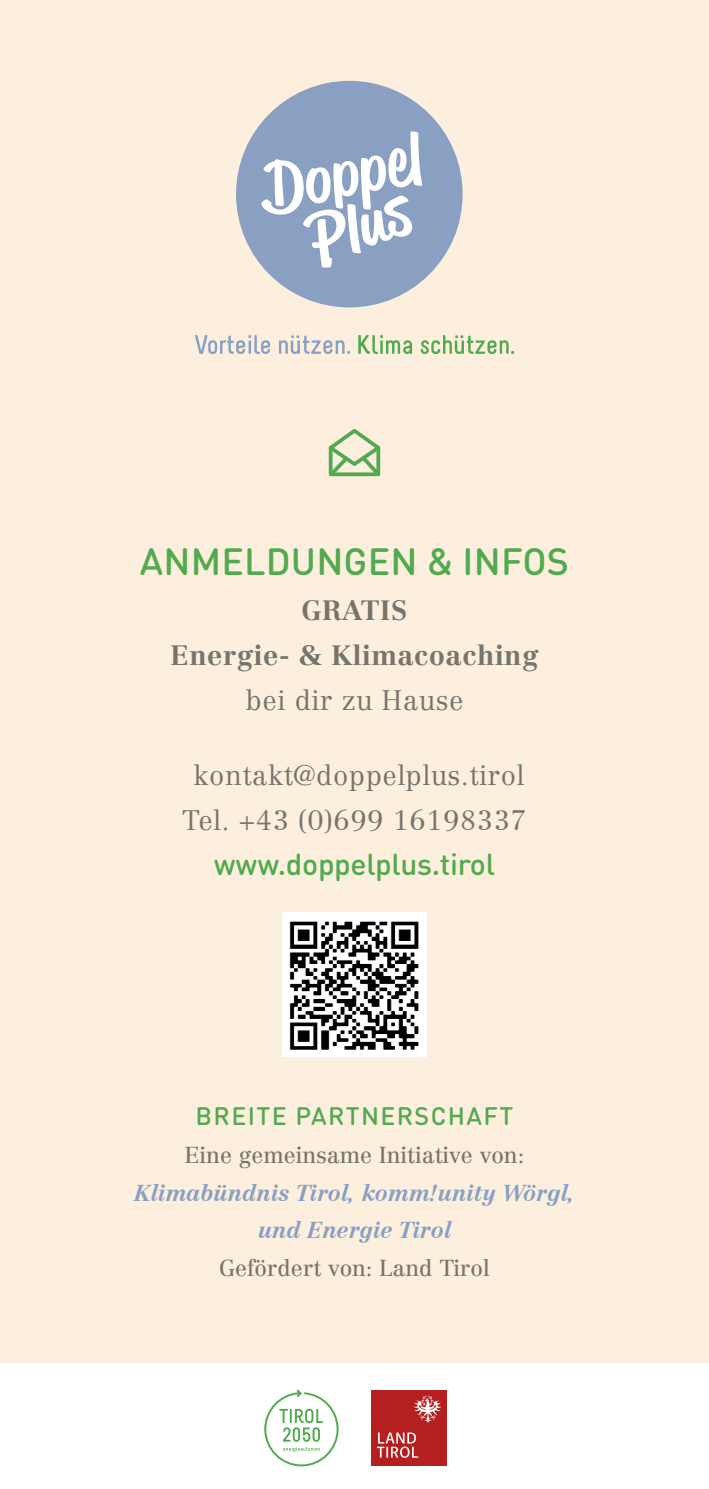
<style>
.page{position:relative;width:709px;height:1489px;background:#fff}
.page>*{position:absolute;margin:0;border:0;box-sizing:border-box;transform-origin:0 0}
.t1{font:500 37.5px "DIN Round Pro";letter-spacing:.005em;color:#52aa50}
.t2{font:500 30px "DIN Round Pro";letter-spacing:-.01em;color:#52aa50}
.t3{font:300 27.5px/45px "Centennial LT Pro";letter-spacing:.02em;color:#76756d;text-align:center}
.t4{font:700 27.5px/45px "Centennial LT Pro";letter-spacing:.02em;color:#76756d;text-align:center}
.t5{font:500 25px "DIN Round Pro";letter-spacing:.055em;color:#52aa50}
.t6{font:22.5px "Centennial LT Pro";color:#76756d}
.t7{font:italic 700 22.5px/37.5px "Centennial LT Pro";color:#89a0c3;text-align:center}
</style>
<div class="page">
<div style="left:0;top:0;width:709px;height:1362px;background:#fdefdd"></div>
<div style="left:236px;top:81px;width:226px;height:226px;background:#89a0c3;border-radius:50%"></div>
<svg style="left:261px;top:131px;width:161px;height:137px"></svg>
<svg style="left:358px;top:335px;width:156px;height:19px"></svg>
<svg style="left:195px;top:335px;width:155px;height:19px"></svg>
<svg style="left:328px;top:428px;width:53px;height:49px"></svg>
<img style="left:282px;top:912px;width:144px;height:144px">
<div style="left:371px;top:1389px;width:75px;height:76px;background:#b51f1f"></div>
<svg style="left:414px;top:1395px;width:27px;height:27px"></svg>
<svg style="left:377px;top:1432px;width:41px;height:25px"></svg>
<svg style="left:264px;top:1389px;width:74px;height:77px"></svg>
<h1 class="t1" style="left:140px;top:533px;width:430px">ANMELDUNGEN &amp; INFOS</h1>
<p class="t4" style="left:170px;top:587px;width:369px">GRATIS<br>Energie- &amp; Klimacoaching</p>
<p class="t3" style="left:246px;top:678px;width:219px">bei dir zu Hause</p>
<p class="t3" style="left:182px;top:753px;width:346px">kontakt@doppelplus.tirol<br>Tel. +43 (0)699 16198337</p>
<p class="t2" style="left:214px;top:841px;width:282px">www.doppelplus.tirol</p>
<p class="t5" style="left:196px;top:1097px;width:319px">BREITE PARTNERSCHAFT</p>
<p class="t6" style="left:185px;top:1141px;width:341px">Eine gemeinsame Initiative von:</p>
<p class="t7" style="left:134px;top:1173px;width:441px">Klimabündnis Tirol, komm!unity Wörgl, und Energie Tirol</p>
<p class="t6" style="left:219px;top:1253px;width:272px">Gefördert von: Land Tirol</p>
</div>
